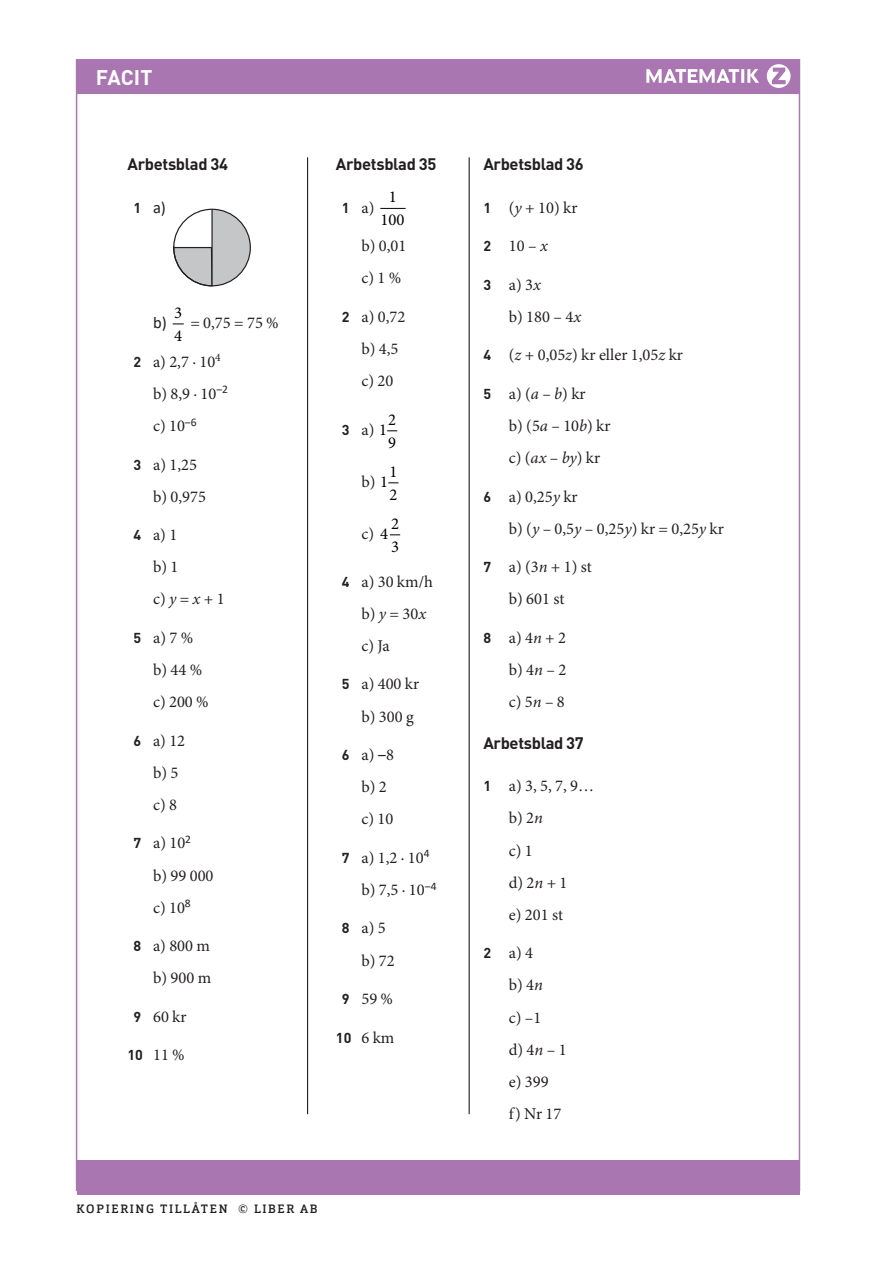
<style>
.page{position:relative;width:893px;height:1263px;background:#fff}
.page>*{position:absolute;margin:0;border:0;box-sizing:border-box;transform-origin:0 0}
.t1{font:700 21px "DIN Pro";letter-spacing:.005em;color:#fff}
.t2{font:700 21px "Arial";color:#a976b2}
.t3{font:16.65px/23.2px "Minion Pro";color:#000}
.t4{font:16.5px/32.1px "Minion Pro";color:#231f20}
.t5{font:700 16.5px "DIN Pro";letter-spacing:-.02em;color:#231f20}
.t6{font:16.5px "Calibri";color:#231f20}
.t7{font:500 12px "Orgon Slab";letter-spacing:.14em;color:#231f20}
.s1{font-family:"DIN Pro";font-weight:700;font-size:14.25px}
.s2{font-style:italic}
.s3{font-size:16.65px;color:#000}
.s4{font-family:"Calibri"}
</style>
<div class="page">
<div style="left:77px;top:59px;width:722px;height:34px;background:#a976b2"></div>
<div style="left:77px;top:1160px;width:722px;height:34px;background:#a976b2"></div>
<div style="left:767px;top:64px;width:24px;height:24px;background:#fff;border-radius:50%"></div>
<svg style="left:646px;top:69px;width:113px;height:14px"></svg>
<svg style="left:772px;top:67px;width:14px;height:18px"></svg>
<svg style="left:173px;top:208px;width:78px;height:79px"></svg>
<hr style="left:211px;top:209px;width:2px;height:77px;background:#231f20">
<svg style="left:381px;top:208px;width:24px;height:1px"></svg>
<hr style="left:307px;top:157px;width:1px;height:957px;background:#231f20">
<hr style="left:469px;top:157px;width:1px;height:957px;background:#231f20">
<p class="t1" style="left:96px;top:63px;width:58px">FACIT</p>
<p class="t2" style="left:772px;top:61px;width:14px">Z</p>
<p class="t5" style="left:128px;top:153px;width:102px">Arbetsblad 34</p>
<p class="t6" style="left:134px;top:196px;width:34px"><span class="s1">1</span> a)</p>
<p class="t6" style="left:153px;top:311px;width:15px">b)</p>
<p class="t3" style="left:174px;top:301px;width:10px">3<br>4</p>
<p class="t4" style="left:190px;top:307px;width:90px">= 0,75 = 75 %</p>
<p class="t4" style="left:153px;top:345px;width:77px;text-indent:-20px"><span class="s1">2</span> a) 2,7 ∙ 10<sup>4 </sup>b) 8,9 ∙ 10<sup>‒2 </sup>c) 10<sup>‒6</sup></p>
<p class="t4" style="left:153px;top:448px;width:54px;text-indent:-20px"><span class="s1">3</span> a) 1,25 b) 0,975</p>
<p class="t4" style="left:153px;top:519px;width:73px;text-indent:-20px"><span class="s1">4</span> a) 1<br>b) 1<br>c) <span class="s2">y</span>= <span class="s2">x</span> + 1</p>
<p class="t4" style="left:153px;top:622px;width:57px;text-indent:-20px"><span class="s1">5</span> a) 7 % b) 44 % c) 200 %</p>
<p class="t4" style="left:153px;top:724px;width:34px;text-indent:-20px"><span class="s1">6</span> a) 12 b) 5 c) 8</p>
<p class="t4" style="left:153px;top:827px;width:62px;text-indent:-20px"><span class="s1">7</span> a) 10<sup>2<br></sup>b) 99 000 c) 10<sup>8</sup></p>
<p class="t4" style="left:133px;top:930px;width:79px;text-align:right"><span class="s1">8</span> a) 800 m b) 900 m</p>
<p class="t4" style="left:134px;top:1001px;width:55px"><span class="s1">9</span> 60 kr</p>
<p class="t4" style="left:128px;top:1039px;width:59px"><span class="s1">10</span> 11 %</p>
<p class="t5" style="left:336px;top:153px;width:102px">Arbetsblad 35</p>
<p class="t4" style="left:342px;top:191px;width:34px"><span class="s1">1</span> a)</p>
<p class="t3" style="left:380px;top:185px;width:26px;text-align:center">1<br>100</p>
<p class="t4" style="left:361px;top:230px;width:46px">b) 0,01 c) 1 %</p>
<p class="t4" style="left:361px;top:301px;width:45px;text-indent:-20px"><span class="s1">2</span> a) 0,72 b) 4,5 c) 20</p>
<p class="t4" style="left:342px;top:414px;width:47px"><span class="s1">3</span> a)<span class="s3">1</span></p>
<p class="t3" style="left:388px;top:408px;width:9px">2<br>9</p>
<p class="t4" style="left:361px;top:466px;width:28px">b)<span class="s3">1</span></p>
<p class="t3" style="left:389px;top:460px;width:9px">1<br>2</p>
<p class="t4" style="left:361px;top:518px;width:28px">c) <span class="s3">4</span></p>
<p class="t3" style="left:391px;top:512px;width:10px">2<br>3</p>
<p class="t4" style="left:361px;top:565px;width:73px;text-indent:-20px"><span class="s1">4</span> a) 30 km/h b) <span class="s2">y</span> = 30<span class="s2">x </span>c) Ja</p>
<p class="t4" style="left:361px;top:668px;width:59px;text-indent:-20px"><span class="s1">5</span> a) 400 kr b) 300 g</p>
<p class="t4" style="left:361px;top:739px;width:34px;text-indent:-20px"><span class="s1">6</span> a) <span class="s4">‒</span>8 b) 2 c) 10</p>
<p class="t4" style="left:361px;top:841px;width:77px;text-indent:-20px"><span class="s1">7</span> a) 1,2 ∙ 10<sup>4 </sup>b) 7,5 ∙ 10<sup>‒4</sup></p>
<p class="t4" style="left:361px;top:912px;width:35px;text-indent:-20px"><span class="s1">8</span> a) 5 b) 72</p>
<p class="t4" style="left:342px;top:983px;width:53px"><span class="s1">9</span> 59 %</p>
<p class="t4" style="left:336px;top:1021px;width:60px"><span class="s1">10</span> 6 km</p>
<p class="t7" style="left:77px;top:1201px;width:243px">KOPIERING TILLÅTEN © LIBER AB</p>
<p class="t5" style="left:483px;top:153px;width:102px">Arbetsblad 36</p>
<p class="t4" style="left:483px;top:191px;width:96px"><span class="s1">1</span> (<span class="s2">y</span> + 10) kr</p>
<p class="t4" style="left:483px;top:230px;width:66px"><span class="s1">2</span> 10 – <span class="s2">x</span></p>
<p class="t4" style="left:509px;top:268px;width:74px;text-indent:-26px"><span class="s1">3</span> a) 3<span class="s2">x<br></span>b) 180 – 4<span class="s2">x</span></p>
<p class="t4" style="left:483px;top:339px;width:201px"><span class="s1">4</span> (<span class="s2">z</span> + 0,05<span class="s2">z</span>) kr eller 1,05<span class="s2">z</span> kr</p>
<p class="t4" style="left:509px;top:377px;width:103px;text-indent:-26px"><span class="s1">5</span> a) (<span class="s2">a</span> – <span class="s2">b</span>) kr<br>b) (5<span class="s2">a</span> – 10<span class="s2">b</span>) kr c) (<span class="s2">ax</span> – <span class="s2">by</span>) kr</p>
<p class="t4" style="left:509px;top:480px;width:217px;text-indent:-26px"><span class="s1">6</span> a) 0,25<span class="s2">y</span> kr<br>b) (<span class="s2">y</span> – 0,5<span class="s2">y</span> – 0,25<span class="s2">y</span>) kr = 0,25<span class="s2">y</span> kr</p>
<p class="t4" style="left:483px;top:551px;width:110px;text-align:center"><span class="s1">7</span> a) (3<span class="s2">n</span> + 1) st b) 601 st</p>
<p class="t4" style="left:509px;top:621px;width:59px;text-align:justify;text-indent:-26px"><span class="s1">8</span> a) 4<span class="s2">n</span> + 2 b) 4<span class="s2">n</span> – 2 c) 5<span class="s2">n</span> – 8</p>
<p class="t5" style="left:483px;top:731px;width:102px">Arbetsblad 37</p>
<p class="t4" style="left:509px;top:770px;width:87px;text-indent:-26px"><span class="s1">1</span> a) 3, 5, 7, 9… b) 2<span class="s2">n<br></span>c) 1<br>d) 2<span class="s2">n</span> + 1<br>e) 201 st</p>
<p class="t4" style="left:509px;top:937px;width:59px;text-indent:-26px"><span class="s1">2</span> a) 4<br>b) 4<span class="s2">n<br></span>c) –1<br>d) 4<span class="s2">n</span> – 1 e) 399<br>f) Nr 17</p>
</div>
